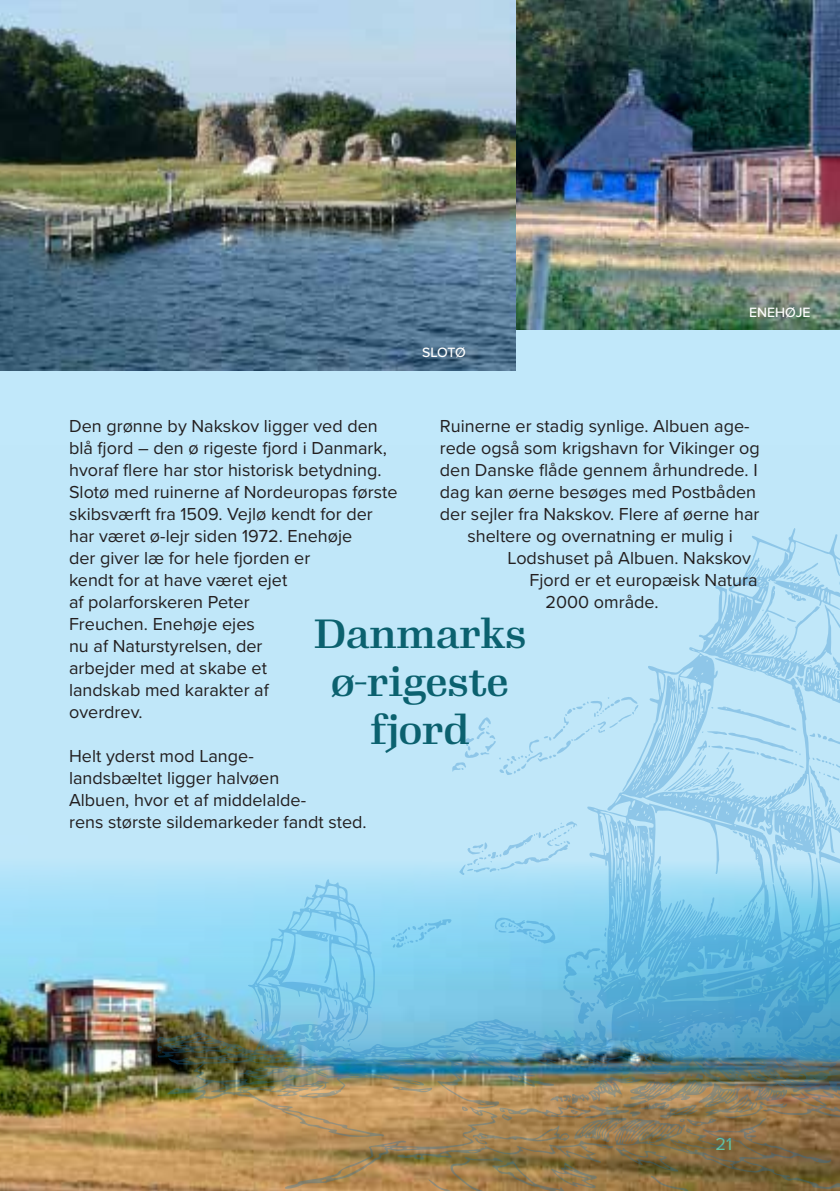
<style>
.page{position:relative;width:840px;height:1191px;background:#fff}
.page>*{position:absolute;margin:0;border:0;box-sizing:border-box;transform-origin:0 0}
.t1{font:500 40px/48px "Gimlet Display";color:#0b616f;text-align:center}
.t2{font:18px/22px "Proxima Nova";color:#231f20}
.t3{font:18px "Proxima Nova";color:#64c4a4}
.t4{font:500 14px "Proxima Nova";color:#fff}
</style>
<div class="page">
<div style="left:0;top:0;width:839px;height:1191px;background:#c1e8fa"></div>
<img style="left:0;top:869px;width:157px;height:322px">
<img style="left:515px;top:0;width:324px;height:330px">
<img style="left:0;top:0;width:515px;height:370px">
<img style="left:0;top:0;width:1px;height:330px">
<svg style="left:157px;top:528px;width:682px;height:663px"></svg>
<p class="t4" style="left:422px;top:342px;width:45px">SLOTØ</p>
<p class="t4" style="left:748px;top:302px;width:63px">ENEHØJE</p>
<p class="t2" style="left:439px;top:414px;width:311px">Ruinerne er stadig synlige. Albuen age-</p>
<p class="t2" style="left:439px;top:436px;width:321px">rede også som krigshavn for Vikinger og</p>
<p class="t2" style="left:439px;top:458px;width:319px">den Danske flåde gennem århundrede. I</p>
<p class="t2" style="left:439px;top:480px;width:318px">dag kan øerne besøges med Postbåden</p>
<p class="t2" style="left:439px;top:502px;width:321px">der sejler fra Nakskov. Flere af øerne har</p>
<p class="t2" style="left:467px;top:524px;width:266px">sheltere og overnatning er mulig i</p>
<p class="t2" style="left:507px;top:546px;width:245px">Lodshuset på Albuen. Nakskov</p>
<p class="t2" style="left:529px;top:568px;width:229px">Fjord er et europæisk Natura</p>
<p class="t2" style="left:545px;top:590px;width:115px">2000 område.</p>
<h1 class="t1" style="left:313px;top:608px;width:214px">Danmarks ø-rigeste fjord</h1>
<p class="t2" style="left:69px;top:414px;width:330px">Den grønne by Nakskov ligger ved den blå fjord – den ø rigeste fjord i Danmark, hvoraf flere har stor historisk betydning.<br>Slotø med ruinerne af Nordeuropas første skibsværft fra 1509. Vejlø kendt for der har været ø-lejr siden 1972. Enehøje<br>der giver læ for hele fjorden er<br>kendt for at have været ejet<br>af polarforskeren Peter<br>Freuchen. Enehøje ejes<br>nu af Naturstyrelsen, der<br>arbejder med at skabe et<br>landskab med karakter af<br>overdrev.</p>
<p class="t2" style="left:69px;top:744px;width:299px">Helt yderst mod Lange-<br>landsbæltet ligger halvøen<br>Albuen, hvor et af middelalde-<br>rens største sildemarkeder fandt sted.</p>
<p class="t3" style="left:715px;top:1131px;width:18px">21</p>
</div>
